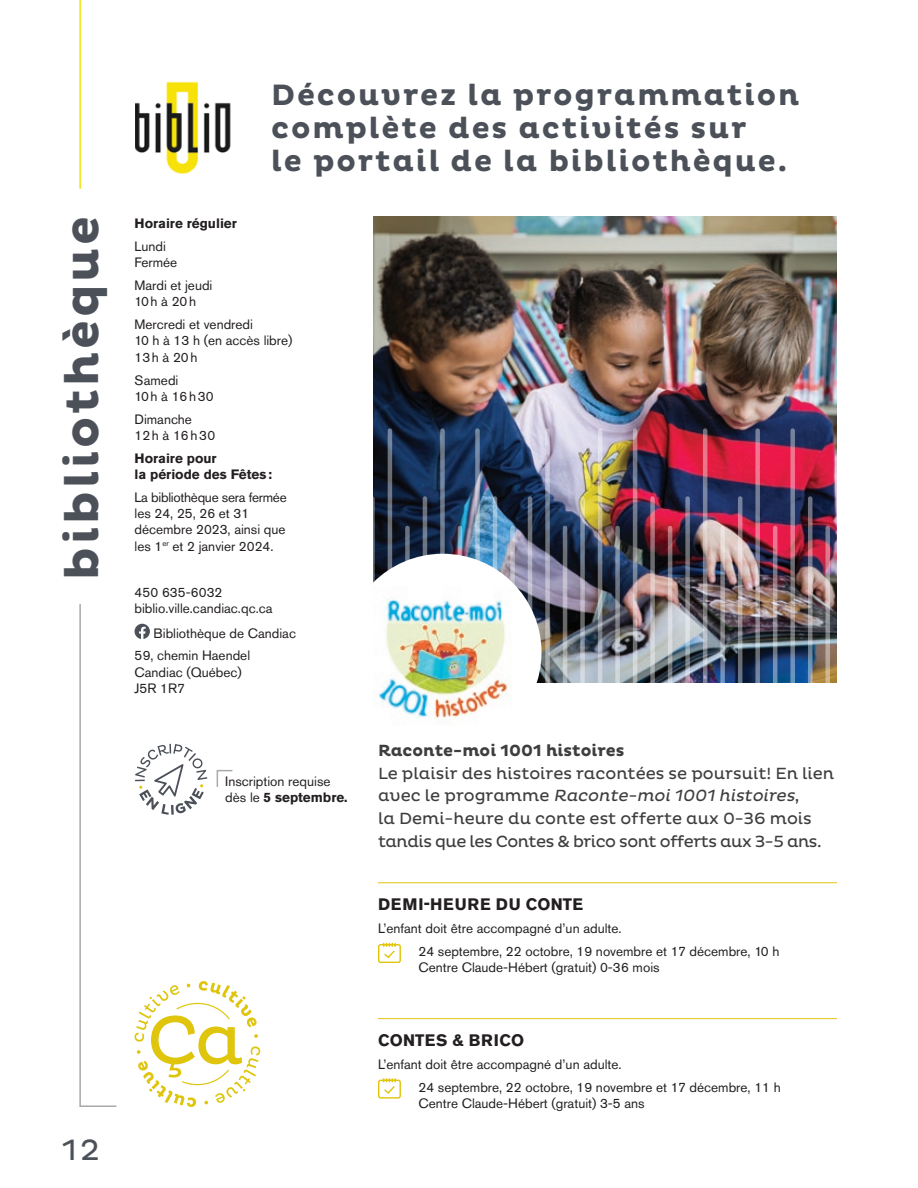
<style>
.page{position:relative;width:918px;height:1188px;background:#fff}
.page>*{position:absolute;margin:0;border:0;box-sizing:border-box;transform-origin:0 0}
.SECTION{font:700 48px "Pluto";letter-spacing:.06em;color:#4c5159}
.SECTION-2{font:700 30px/33px "Pluto";letter-spacing:.06em;color:#4c5159}
.t1{font:30px "Pluto";color:#4c5159}
.t2{font:16.5px/22.8px "Pluto";color:#3e3e3f}
.t3{font:700 16.5px "Pluto";color:#3e3e3f}
.TITRES_ACTIVITES_bibliotheque{font:700 16.5px "Akzidenz Grotesk Pro";letter-spacing:.05em;color:#231f20}
.TITRES_ACTIVITES_bibliotheque-2{font:700 16.5px "Akzidenz Grotesk Pro";letter-spacing:.01em;color:#231f20}
.TEXTE_ACTIVITES{font:13.5px/16.2px "Akzidenz Grotesk Pro";color:#231f20}
.DATE_ACTIVITES{font:13.5px/16.2px "Akzidenz Grotesk Pro";color:#231f20}
.TEXTE_ACTIVITES-2{font:700 13.5px/16.2px "Akzidenz Grotesk Pro";color:#231f20}
.s1{font-weight:700}
.s2{font-style:italic}
</style>
<div class="page">
<svg style="left:79px;top:604px;width:38px;height:503px"></svg>
<hr style="left:79px;top:0;width:2px;height:188px;background:#f5e209">
<img style="left:374px;top:216px;width:463px;height:467px">
<svg style="left:493px;top:498px;width:4px;height:72px"></svg>
<svg style="left:650px;top:498px;width:5px;height:185px"></svg>
<svg style="left:808px;top:498px;width:4px;height:185px"></svg>
<svg style="left:373px;top:498px;width:2px;height:84px"></svg>
<svg style="left:528px;top:498px;width:4px;height:110px"></svg>
<svg style="left:685px;top:498px;width:5px;height:185px"></svg>
<svg style="left:423px;top:498px;width:4px;height:58px"></svg>
<svg style="left:580px;top:498px;width:5px;height:185px"></svg>
<svg style="left:738px;top:498px;width:4px;height:185px"></svg>
<svg style="left:475px;top:431px;width:5px;height:130px"></svg>
<svg style="left:633px;top:431px;width:4px;height:252px"></svg>
<svg style="left:790px;top:431px;width:5px;height:252px"></svg>
<svg style="left:388px;top:431px;width:4px;height:139px"></svg>
<svg style="left:545px;top:431px;width:5px;height:252px"></svg>
<svg style="left:703px;top:431px;width:4px;height:252px"></svg>
<svg style="left:440px;top:431px;width:5px;height:123px"></svg>
<svg style="left:598px;top:431px;width:4px;height:252px"></svg>
<svg style="left:755px;top:431px;width:5px;height:252px"></svg>
<svg style="left:458px;top:528px;width:4px;height:28px"></svg>
<svg style="left:615px;top:528px;width:5px;height:155px"></svg>
<svg style="left:773px;top:528px;width:4px;height:155px"></svg>
<svg style="left:510px;top:528px;width:5px;height:56px"></svg>
<svg style="left:668px;top:528px;width:4px;height:155px"></svg>
<svg style="left:825px;top:528px;width:5px;height:155px"></svg>
<div style="left:405px;top:528px;width:5px;height:178px;background:#6b7585"></div>
<svg style="left:563px;top:528px;width:4px;height:155px"></svg>
<svg style="left:720px;top:528px;width:5px;height:155px"></svg>
<svg style="left:135px;top:624px;width:15px;height:15px"></svg>
<svg style="left:135px;top:744px;width:72px;height:71px"></svg>
<svg style="left:216px;top:769px;width:17px;height:18px"></svg>
<img style="left:135px;top:81px;width:96px;height:93px">
<svg style="left:134px;top:981px;width:127px;height:126px"></svg>
<svg style="left:378px;top:942px;width:23px;height:21px"></svg>
<svg style="left:378px;top:1078px;width:23px;height:21px"></svg>
<div style="left:344px;top:554px;width:198px;height:197px;background:#fff;border-radius:50%"></div>
<img style="left:378px;top:598px;width:131px;height:124px">
<hr style="left:378px;top:882px;width:459px;height:1px;background:#dfc50c">
<hr style="left:378px;top:1018px;width:459px;height:1px;background:#dfc50c">
<p class="SECTION-2" style="left:271px;top:79px;width:529px">Découvrez la programmation complète des activités sur<br>le portail de la bibliothèque.</p>
<p class="SECTION" style="left:54px;top:580px;width:365px;rotate:-90deg">bibliothèque</p>
<p class="TEXTE_ACTIVITES-2" style="left:135px;top:215px;width:104px">Horaire régulier</p>
<p class="TEXTE_ACTIVITES" style="left:135px;top:238px;width:44px">Lundi<br>Fermée</p>
<p class="TEXTE_ACTIVITES" style="left:135px;top:277px;width:79px">Mardi et jeudi<br>10h à 20h</p>
<p class="TEXTE_ACTIVITES" style="left:135px;top:316px;width:159px">Mercredi et vendredi<br>10 h à 13 h (en accès libre)<br>13h à 20h</p>
<p class="TEXTE_ACTIVITES" style="left:135px;top:372px;width:81px">Samedi<br>10h à 16h30</p>
<p class="TEXTE_ACTIVITES" style="left:135px;top:411px;width:82px">Dimanche<br>12h à 16h30</p>
<p class="TEXTE_ACTIVITES-2" style="left:135px;top:450px;width:139px">Horaire pour<br>la période des Fêtes:</p>
<p class="TEXTE_ACTIVITES" style="left:135px;top:489px;width:154px">La bibliothèque sera fermée les 24, 25, 26 et 31 décembre 2023, ainsi que les 1<sup>er</sup> et 2 janvier 2024.</p>
<p class="TEXTE_ACTIVITES" style="left:135px;top:584px;width:140px">450 635-6032 biblio.ville.candiac.qc.ca</p>
<p class="TEXTE_ACTIVITES" style="left:154px;top:625px;width:144px">Bibliothèque de Candiac</p>
<p class="TEXTE_ACTIVITES" style="left:135px;top:648px;width:117px">59, chemin Haendel<br>Candiac (Québec)<br>J5R 1R7</p>
<p class="TEXTE_ACTIVITES" style="left:225px;top:773px;width:124px">Inscription requise dès le <span class="s1">5 septembre.</span></p>
<p class="t1" style="left:62px;top:1133px;width:39px">12</p>
<p class="t3" style="left:378px;top:741px;width:248px">Raconte-moi 1001 histoires</p>
<p class="t2" style="left:378px;top:762px;width:458px">Le plaisir des histoires racontées se poursuit! En lien av e c l e p r o g r a m m e <span class="s2">Raconte-moi1001 histoires</span>,<br>la Demi-heure du conte est offerte aux 0-36 mois tandis que les Contes &amp; brico sont offerts aux 3-5 ans.</p>
<p class="TITRES_ACTIVITES_bibliotheque" style="left:378px;top:894px;width:206px">DEMI-HEURE DU CONTE</p>
<p class="TEXTE_ACTIVITES" style="left:378px;top:920px;width:245px">L’enfant doit être accompagné d’un adulte.</p>
<p class="DATE_ACTIVITES" style="left:418px;top:943px;width:362px">24 septembre, 22 octobre, 19 novembre et 17 décembre, 10 h<br>Centre Claude-Hébert (gratuit) 0-36 mois</p>
<p class="TITRES_ACTIVITES_bibliotheque-2" style="left:378px;top:1030px;width:148px">CONTES &amp; BRICO</p>
<p class="TEXTE_ACTIVITES" style="left:378px;top:1056px;width:245px">L’enfant doit être accompagné d’un adulte.</p>
<p class="DATE_ACTIVITES" style="left:418px;top:1079px;width:364px">24 septembre, 22 octobre, 19 novembre et 17 décembre, 11 h<br>Centre Claude-Hébert (gratuit) 3-5 ans</p>
</div>
